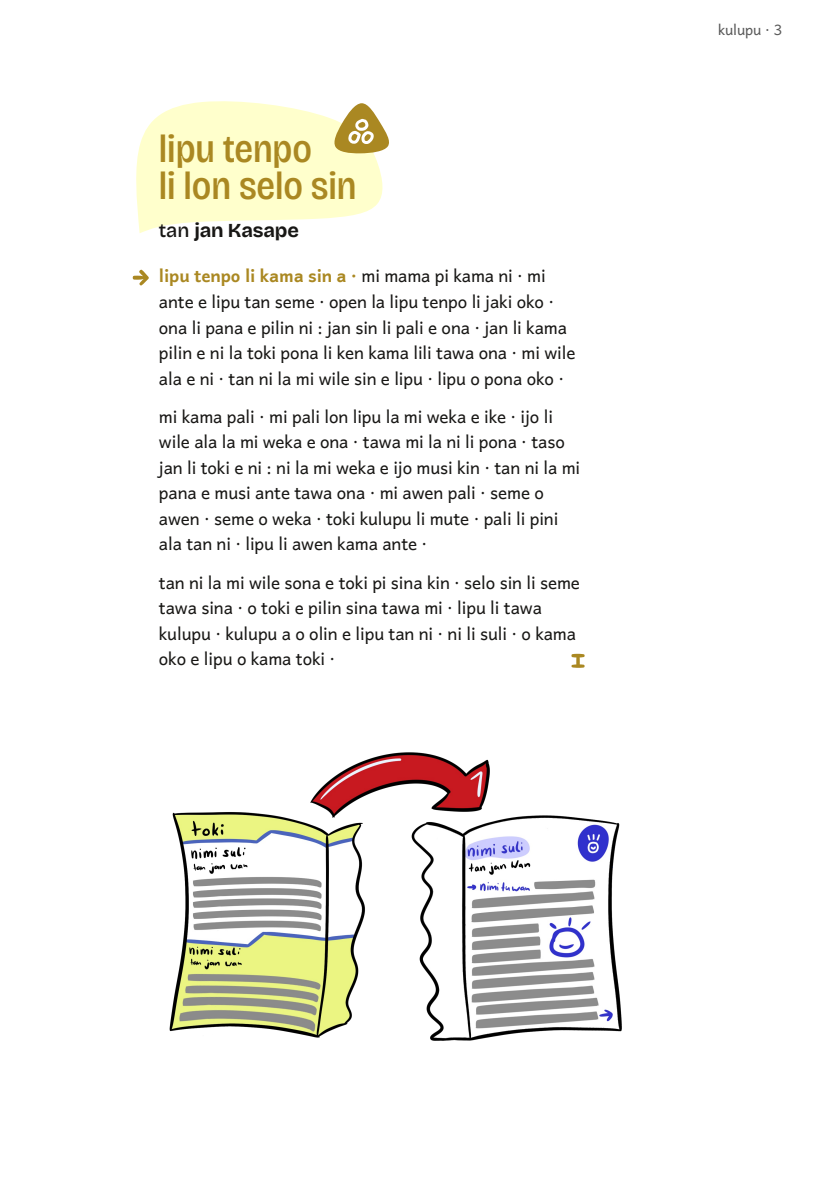
<style>
.page{position:relative;width:840px;height:1191px;background:#fff}
.page>*{position:absolute;margin:0;border:0;box-sizing:border-box;transform-origin:0 0}
.t1{font:500 semi-condensed 39.6px/36.8px "Bricolage Grotesque 48 pt";letter-spacing:-.005em;color:#a82}
.t2{font:700 19.8px "Bricolage Grotesque";letter-spacing:-.01em;color:#181715}
.t3{font:17px/25.6px "Andika";letter-spacing:-.005em;color:#181715}
.t4{font:14.2px "Andika";letter-spacing:-.005em;color:#5a5a5a}
.s1{font-weight:500}
.s2{font-weight:700;color:#a82}
</style>
<div class="page">
<svg style="left:133px;top:270px;width:16px;height:15px"></svg>
<svg style="left:571px;top:654px;width:13px;height:14px"></svg>
<svg style="left:136px;top:101px;width:253px;height:132px"></svg>
<img style="left:169px;top:752px;width:453px;height:289px">
<h1 class="t1" style="left:159px;top:131px;width:199px">lipu tenpo<br>li lon selo sin</h1>
<p class="t2" style="left:159px;top:219px;width:141px"><span class="s1">tan</span> jan Kasape</p>
<p class="t3" style="left:159px;top:263px;width:418px"><span class="s2">lipu tenpo li kama sin a ·</span> mi mama pi kama ni · mi ante e lipu tan seme · open la lipu tenpo li jaki oko · ona li pana e pilin ni : jan sin li pali e ona · jan li kama pilin e ni la toki pona li ken kama lili tawa ona · mi wile ala e ni · tan ni la mi wile sin e lipu · lipu o pona oko ·</p>
<p class="t3" style="left:159px;top:403px;width:422px">mi kama pali · mi pali lon lipu la mi weka e ike · ijo li wile ala la mi weka e ona · tawa mi la ni li pona · taso jan li toki e ni : ni la mi weka e ijo musi kin · tan ni la mi pana e musi ante tawa ona · mi awen pali · seme o awen · seme o weka · toki kulupu li mute · pali li pini ala tan ni · lipu li awen kama ante ·</p>
<p class="t3" style="left:159px;top:569px;width:422px">tan ni la mi wile sona e toki pi sina kin · selo sin li seme tawa sina · o toki e pilin sina tawa mi · lipu li tawa kulupu · kulupu a o olin e lipu tan ni · ni li suli · o kama oko e lipu o kama toki ·</p>
<p class="t4" style="left:717px;top:17px;width:65px">kulupu · 3</p>
</div>
